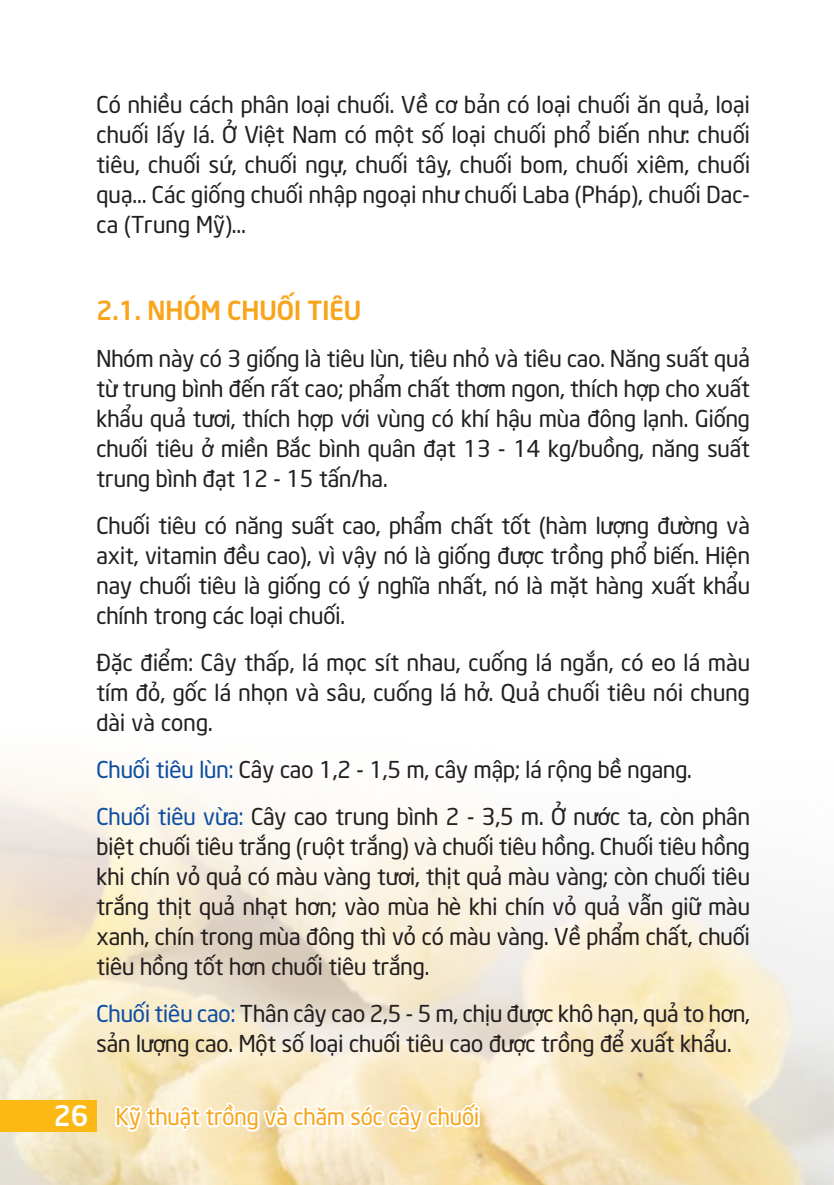
<style>
.page{position:relative;width:834px;height:1185px;background:#fff}
.page>*{position:absolute;margin:0;border:0;box-sizing:border-box;transform-origin:0 0}
.t1{font:700 28px "UTM Neo Sans Intel";color:#fff}
.t2{font:700 26px "UTM Neo Sans Intel";color:#f9a51b}
.t3{font:23px/30px "UTM Neo Sans Intel";color:#231f20;text-align:justify}
.t4{font:23px "UTM Neo Sans Intel";color:#f9a51b}
.s1{color:#0d4da1}
</style>
<div class="page">
<img style="left:0;top:771px;width:833px;height:414px">
<div style="left:0;top:1100px;width:96px;height:32px;background:#fcb814"></div>
<svg style="left:113px;top:1082px;width:368px;height:72px"></svg>
<p class="t3" style="left:96px;top:87px;width:655px">Có nhiều cách phân loại chuối. Về cơ bản có loại chuối ăn quả, loại chuối lấy lá. Ở Việt Nam có một số loại chuối phổ biến như: chuối tiêu, chuối sứ, chuối ngự, chuối tây, chuối bom, chuối xiêm, chuối quạ… Các giống chuối nhập ngoại như chuối Laba (Pháp), chuối Dac&shy;ca (Trung Mỹ)…</p>
<p class="t2" style="left:96px;top:289px;width:266px">2.1. NHÓM CHUỐI TIÊU</p>
<p class="t3" style="left:96px;top:341px;width:654px">Nhóm này có 3 giống là tiêu lùn, tiêu nhỏ và tiêu cao. Năng suất quả từ trung bình đến rất cao; phẩm chất thơm ngon, thích hợp cho xuất khẩu quả tươi, thích hợp với vùng có khí hậu mùa đông lạnh. Giống chuối tiêu ở miền Bắc bình quân đạt 13 - 14 kg/buồng, năng suất trung bình đạt 12 - 15 tấn/ha.</p>
<p class="t3" style="left:96px;top:508px;width:654px">Chuối tiêu có năng suất cao, phẩm chất tốt (hàm lượng đường và axit, vitamin đều cao), vì vậy nó là giống được trồng phổ biến. Hiện nay chuối tiêu là giống có ý nghĩa nhất, nó là mặt hàng xuất khẩu chính trong các loại chuối.</p>
<p class="t3" style="left:96px;top:645px;width:654px">Đặc điểm: Cây thấp, lá mọc sít nhau, cuống lá ngắn, có eo lá màu tím đỏ, gốc lá nhọn và sâu, cuống lá hở. Quả chuối tiêu nói chung dài và cong.</p>
<p class="t3" style="left:96px;top:744px;width:654px;line-height:47px"><span class="s1">Chuối tiêu lùn:</span> Cây cao 1,2 - 1,5 m, cây mập; lá rộng bề ngang.<br><span class="s1">Chuối tiêu vừa:</span> Cây cao trung bình 2 - 3,5 m. Ở nước ta, còn phân</p>
<p class="t3" style="left:96px;top:829px;width:654px">biệt chuối tiêu trắng (ruột trắng) và chuối tiêu hồng. Chuối tiêu hồng khi chín vỏ quả có màu vàng tươi, thịt quả màu vàng; còn chuối tiêu trắng thịt quả nhạt hơn; vào mùa hè khi chín vỏ quả vẫn giữ màu xanh, chín trong mùa đông thì vỏ có màu vàng. Về phẩm chất, chuối tiêu hồng tốt hơn chuối tiêu trắng.</p>
<p class="t3" style="left:96px;top:996px;width:654px"><span class="s1">Chuối tiêu cao:</span> Thân cây cao 2,5 - 5 m, chịu được khô hạn, quả to hơn, sản lượng cao. Một số loại chuối tiêu cao được trồng để xuất khẩu.</p>
<p class="t1" style="left:54px;top:1093px;width:36px">26</p>
<p class="t4" style="left:116px;top:1098px;width:365px">Kỹ thuật trồng và chăm sóc cây chuối</p>
</div>
